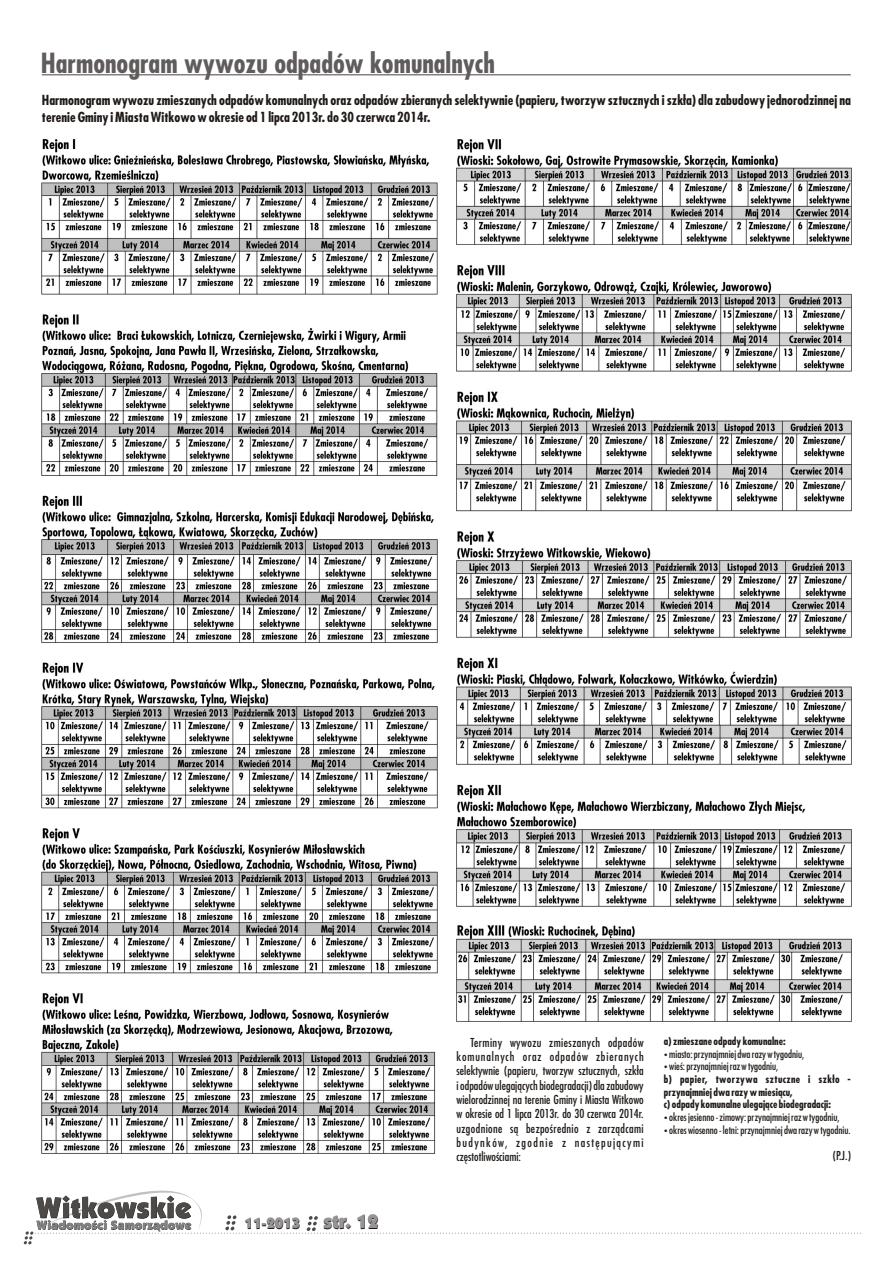
<style>
.page{position:relative;width:893px;height:1263px;background:#fff}
.page>*{position:absolute;margin:0;border:0;box-sizing:border-box;transform-origin:0 0}
.t1{font:700 27px "Fujiyama";color:#615c5c}
.t2{font:900 15px "Kabel IT Cby BT";color:#1f1a17}
.t3{font:700 13.5px/17.2px "Fujiyama";color:#1f1a17}
.t4{font:12px/14.2px "Fujiyama";letter-spacing:.115em;color:#1f1a17;text-align:justify}
.t5{font:10.5px/12.5px "Fujiyama";color:#1f1a17}
.t6{font:700 10.5px "Fujiyama";color:#1f1a17}
.t7{font:700 10.5px/12.8px "Fujiyama";letter-spacing:.025em;color:#1f1a17}
.t8{font:8.85px "Wingdings";color:#1f1a17}
.s1{font-size:19.5px}
</style>
<div class="page">
<svg style="left:24px;top:1190px;width:837px;height:54px"></svg>
<hr style="left:42px;top:74px;width:809px;height:1px;background:#828282">
<img style="left:42px;top:139px;width:396px;height:1015px">
<img style="left:456px;top:139px;width:395px;height:883px">
<h1 class="t1" style="left:41px;top:53px;width:455px">Harmonogram wywozu odpadów komunalnych</h1>
<p class="t3" style="left:42px;top:93px;width:810px">Harmonogram wywozu zmieszanych odpadów komunalnych oraz odpadów zbieranych selektywnie (papieru, tworzyw sztucznych i szkła) dla zabudowy jednorodzinnej na terenie Gminy i Miasta Witkowo w okresie od 1 lipca 2013r. do 30 czerwca 2014r.</p>
<p class="t2" style="left:245px;top:1218px;width:135px">11-2013 <span class="s1">str. 12</span></p>
<p class="t4" style="left:457px;top:1036px;width:189px;text-indent:14px">Terminy wywozu zmieszanych odpadów komunalnych oraz odpadów zbieranych selektywnie (papieru, tworzyw sztucznych, szkła iodpadów ulegających biodegradacji) dla zabudowy wielorodzinnej na terenie Gminy i Miasta Witkowo w okresie od 1 lipca 2013r. do 30 czerwca 2014r. uzgodnione są bezpośrednio z zarządcami budynków, zgodnie z następującymi częstotliwościami:</p>
<p class="t6" style="left:664px;top:1037px;width:123px">a) zmieszane odpady komunalne:</p>
<p class="t8" style="left:664px;top:1064px;width:28px">•</p>
<p class="t5" style="left:669px;top:1049px;width:137px">miasto: przynajmniej dwa razy w tygodniu, wieś: przynajmniej raz w tygodniu,</p>
<p class="t7" style="left:664px;top:1074px;width:189px">b) papier, tworzywa sztuczne i szkło - przynajmniej dwa razy w miesiącu,</p>
<p class="t8" style="left:664px;top:1114px;width:28px">•</p>
<p class="t8" style="left:664px;top:1051px;width:28px">•</p>
<p class="t6" style="left:664px;top:1100px;width:169px">c) odpady komunalne ulegające biodegradacji:</p>
<p class="t8" style="left:664px;top:1127px;width:28px">•</p>
<p class="t5" style="left:669px;top:1112px;width:183px">okres jesienno - zimowy: przynajmniej raz w tygodniu, okres wiosenno - letni: przynajmniej dwa razy w tygodniu.</p>
<p class="t4" style="left:833px;top:1149px;width:20px">(P.J.)</p>
</div>
